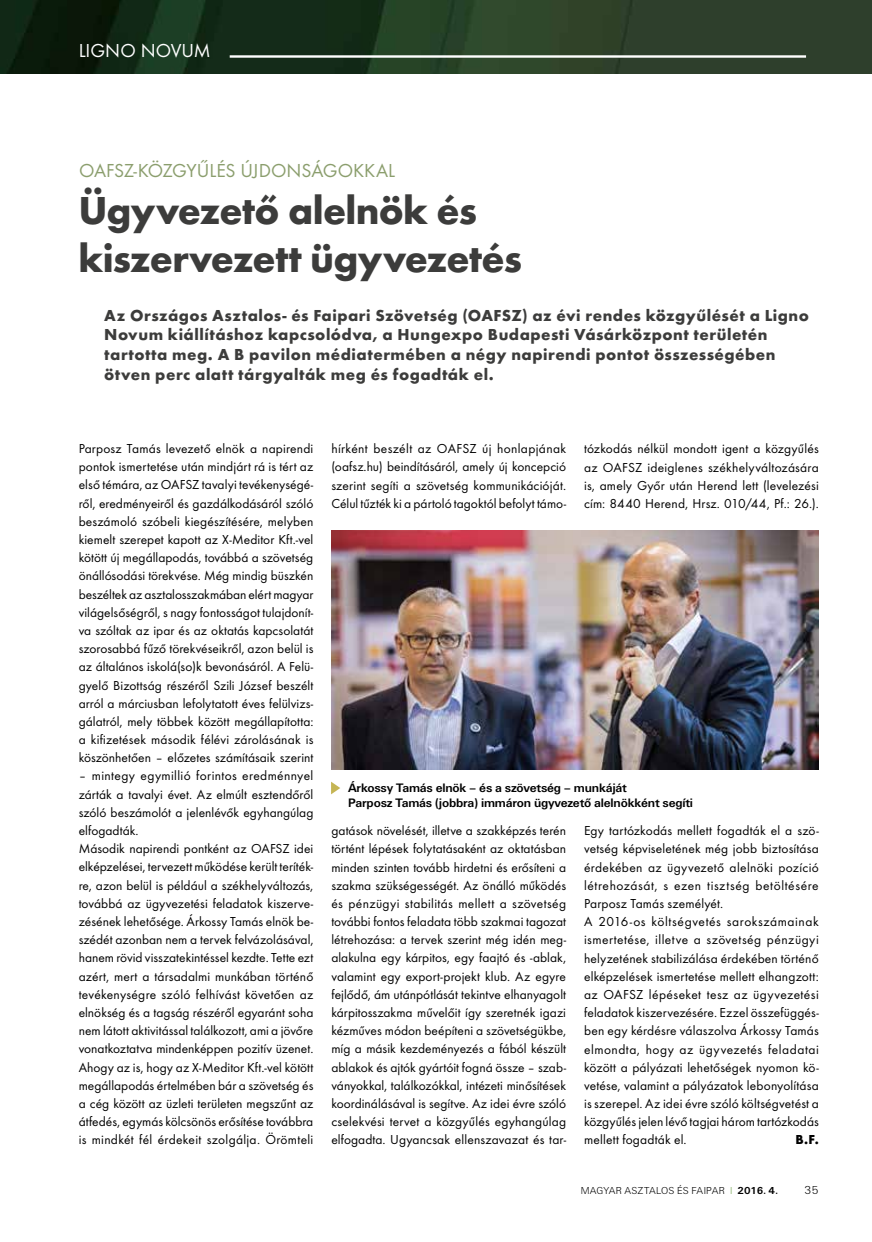
<style>
.page{position:relative;width:872px;height:1242px;background:#fff}
.page>*{position:absolute;margin:0;border:0;box-sizing:border-box;transform-origin:0 0}
.t1{font:700 40.5px/48px "Futura TOT";letter-spacing:-.02em;color:#3c3c3b}
.t2{font:19.5px "Futura TOT Boo";letter-spacing:-.005em;color:#8b9e6d}
.t3{font:19.5px "Futura TOT Boo";color:#fff}
.t4{font:700 16.5px/19.8px "Futura TOT";letter-spacing:.03em;color:#3c3c3b}
.t5{font:13.5px/18.1px "Futura TOT Boo";letter-spacing:.005em;color:#000;text-align:justify}
.t6{font:700 13.5px "Futura TOT";color:#000}
.t7{font:700 12.75px/15.3px "U001";letter-spacing:-.015em;color:#000}
.t8{font:12px "U001 Lig";color:#000}
.t9{font:10.5px "U001 Lig";letter-spacing:.015em;color:#000}
.s1{color:#7ba858}
.s2{font-family:"U001";font-weight:700}
</style>
<div class="page">
<img style="left:331px;top:530px;width:488px;height:240px">
<svg style="left:331px;top:781px;width:9px;height:13px"></svg>
<img style="left:0;top:0;width:872px;height:73px">
<hr style="left:230px;top:55px;width:576px;height:3px;background:#fff">
<h2 class="t3" style="left:79px;top:39px;width:134px">LIGNO NOVUM</h2>
<h2 class="t2" style="left:79px;top:159px;width:318px">OAFSZ-KÖZGYŰLÉS ÚJDONSÁGOKKAL</h2>
<h1 class="t1" style="left:78px;top:186px;width:445px">Ügyvezető alelnök és kiszervezett ügyvezetés</h1>
<p class="t4" style="left:104px;top:305px;width:706px">Az Országos Asztalos- és Faipari Szövetség (OAFSZ) az évi rendes közgyűlését a Ligno Novum kiállításhoz kapcsolódva, a Hungexpo Budapesti Vásárközpont területén tartotta meg. A B pavilon médiatermében a négy napirendi pontot összességében ötven perc alatt tárgyalták meg és fogadták el.</p>
<p class="t5" style="left:79px;top:439px;width:236px">Parposz Tamás levezető elnök a napirendi pontok ismertetése után mindjárt rá is tért az első témára, az OAFSZ tavalyi tevékenységé&shy;ről, eredményeiről és gazdálkodásáról szóló beszámoló szóbeli kiegészítésére, melyben kiemelt szerepet kapott az X-Meditor Kft.-vel kötött új megállapodás, továbbá a szövetség önállósodási törekvése. Még mindig büszkén beszéltek az asztalosszakmában elért magyar világelsőségről, s nagy fontosságot tulajdonít&shy;va szóltak az ipar és az oktatás kapcsolatát szorosabbá fűző törekvéseikről, azon belül is az általános iskolá(so)k bevonásáról. A Felü&shy;gyelő Bizottság részéről Szili József beszélt arról a márciusban lefolytatott éves felülvizs&shy;gálatról, mely többek között megállapította: a kifizetések második félévi zárolásának is köszönhetően – előzetes számításaik szerint</p>
<p class="t5" style="left:79px;top:767px;width:236px;text-align:left">– mintegy egymillió forintos eredménnyel zárták a tavalyi évet. Az elmúlt esztendőről szóló beszámolót a jelenlévők egyhangúlag elfogadták.<br>Második napirendi pontként az OAFSZ idei elképzelései, tervezett működése került teríték&shy;re, azon belül is például a székhelyváltozás, továbbá az ügyvezetési feladatok kiszerve&shy;zésének lehetősége. Árkossy Tamás elnök be&shy;szédét azonban nem a tervek felvázolásával, hanem rövid visszatekintéssel kezdte. Tette ezt azért, mert a társadalmi munkában történő tevékenységre szóló felhívást követően az elnökség és a tagság részéről egyaránt soha nem látott aktivitással találkozott, ami a jövőre vonatkoztatva mindenképpen pozitív üzenet.<br>Ahogy az is, hogy az X-Meditor Kft.-vel kötött megállapodás értelmében bár a szövetség és a cég között az üzleti területen megszűnt az átfedés, egymás kölcsönös erősítése továbbra is mindkét fél érdekeit szolgálja. Örömteli</p>
<p class="t5" style="left:331px;top:439px;width:236px">hírként beszélt az OAFSZ új honlapjának (oafsz.hu) beindításáról, amely új koncepció szerint segíti a szövetség kommunikációját.<br>Célul tűzték ki a pártoló tagoktól befolyt támo-</p>
<p class="t5" style="left:584px;top:440px;width:236px">tózkodás nélkül mondott igent a közgyűlés az OAFSZ ideiglenes székhelyváltozására is, amely Győr után Herend lett (levelezési cím: 8440 Herend, Hrsz. 010/44, Pf.: 26.).</p>
<p class="t7" style="left:348px;top:780px;width:346px">Árkossy Tamás elnök – és a szövetség – munkáját<br>Parposz Tamás (jobbra) immáron ügyvezető alelnökként segíti</p>
<p class="t5" style="left:331px;top:821px;width:236px">gatások növelését, illetve a szakképzés terén történt lépések folytatásaként az oktatásban minden szinten tovább hirdetni és erősíteni a szakma szükségességét. Az önálló működés és pénzügyi stabilitás mellett a szövetség további fontos feladata több szakmai tagozat létrehozása: a tervek szerint még idén meg&shy;alakulna egy kárpitos, egy faajtó és -ablak, valamint egy export-projekt klub. Az egyre fejlődő, ám utánpótlását tekintve elhanyagolt kárpitosszakma művelőit így szeretnék igazi kézműves módon beépíteni a szövetségükbe, míg a másik kezdeményezés a fából készült ablakok és ajtók gyártóit fogná össze – szab&shy;ványokkal, találkozókkal, intézeti minősítések koordinálásával is segítve. Az idei évre szóló cselekvési tervet a közgyűlés egyhangúlag elfogadta. Ugyancsak ellenszavazat és tar-</p>
<p class="t5" style="left:584px;top:821px;width:236px;text-align:left">Egy tartózkodás mellett fogadták el a szö&shy;vetség képviseletének még jobb biztosítása érdekében az ügyvezető alelnöki pozíció létrehozását, s ezen tisztség betöltésére Parposz Tamás személyét.<br>A 2016-os költségvetés sarokszámainak ismertetése, illetve a szövetség pénzügyi helyzetének stabilizálása érdekében történő elképzelések ismertetése mellett elhangzott: az OAFSZ lépéseket tesz az ügyvezetési feladatok kiszervezésére. Ezzel összefüggés&shy;ben egy kérdésre válaszolva Árkossy Tamás elmondta, hogy az ügyvezetés feladatai között a pályázati lehetőségek nyomon kö&shy;vetése, valamint a pályázatok lebonyolítása is szerepel. Az idei évre szóló költségvetést a közgyűlés jelen lévő tagjai három tartózkodás mellett fogadták el.</p>
<p class="t6" style="left:795px;top:1131px;width:25px">B.F.</p>
<p class="t9" style="left:581px;top:1184px;width:199px">MAGYAR ASZTALOS ÉS FAIPAR <span class="s1">I</span> <span class="s2">2016. 4.</span></p>
<p class="t8" style="left:804px;top:1183px;width:16px">35</p>
</div>
